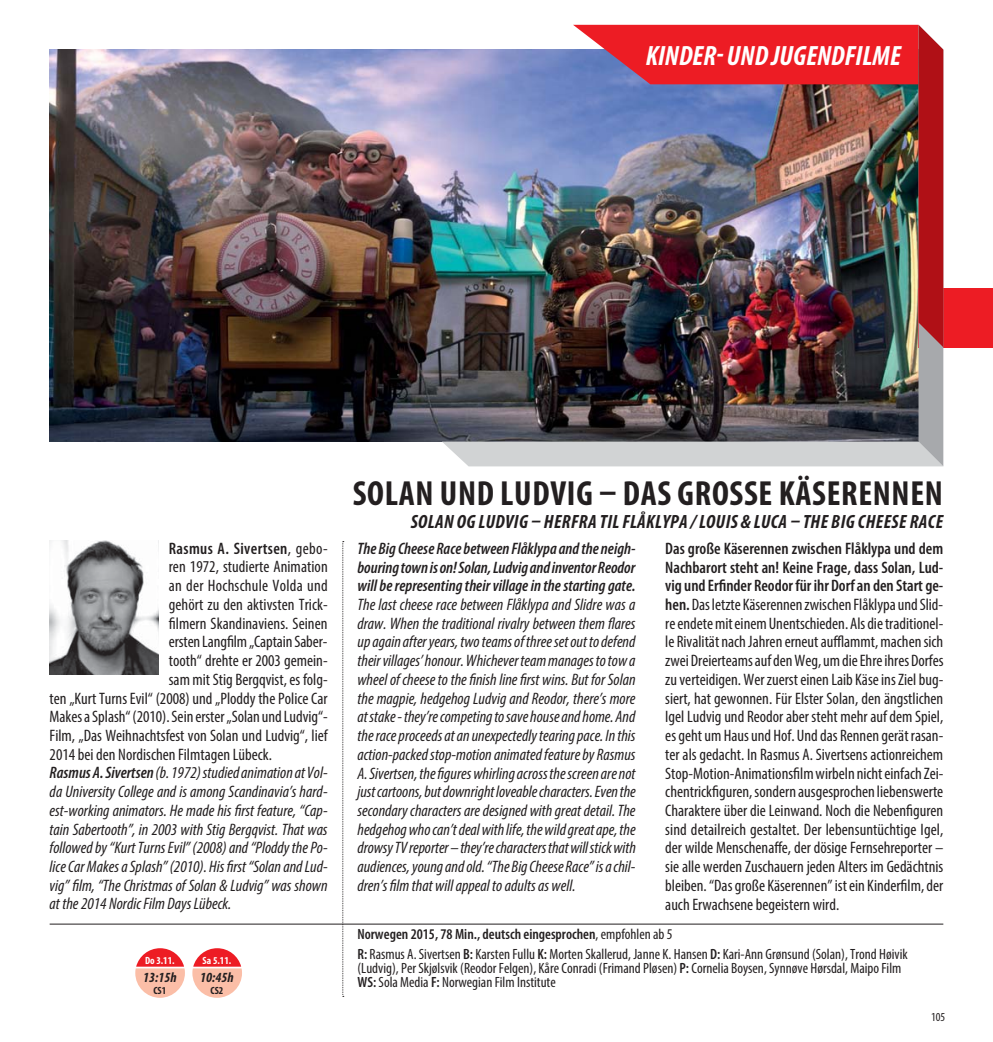
<style>
.page{position:relative;width:993px;height:1042px;background:#fff}
.page>*{position:absolute;margin:0;border:0;box-sizing:border-box;transform-origin:0 0}
.t1{font:700 condensed 35px "Myriad Pro";letter-spacing:.02em;color:#231f20}
.t2{font:italic 700 condensed 28px "Myriad Pro";color:#fff}
.t3{font:italic 700 condensed 19.25px "Myriad Pro";letter-spacing:.02em;color:#231f20}
.t4{font:condensed 16.62px/18.7px "Myriad Pro";color:#231f20;text-align:justify}
.t5{font:italic condensed 16.62px/18.7px "Myriad Pro";color:#231f20;text-align:justify}
.t6{font:italic 600 condensed 16.62px/18.7px "Myriad Pro";color:#231f20;text-align:justify}
.t7{font:600 condensed 16.62px "Myriad Pro";letter-spacing:.025em;color:#231f20}
.t8{font:condensed 14.88px/19.8px "Myriad Pro";color:#231f20}
.t9{font:italic 700 condensed 14px "Myriad Pro";color:#231f20}
.t10{font:condensed 12.25px "Myriad Pro";color:#231f20}
.t11{font:700 condensed 10.5px "Myriad Pro";color:#fff}
.t12{font:700 condensed 10.5px "Myriad Pro";color:#231f20}
.s1{font-weight:400}
.s2{font-weight:600}
</style>
<div class="page">
<hr style="left:50px;top:924px;width:893px;height:1px;background:#231f20">
<img style="left:50px;top:50px;width:391px;height:391px">
<svg style="left:342px;top:541px;width:2px;height:456px"></svg>
<img style="left:50px;top:541px;width:109px;height:134px">
<div style="left:918px;top:288px;width:74px;height:59px;background:#ed1c24"></div>
<img style="left:441px;top:25px;width:502px;height:441px">
<svg style="left:135px;top:948px;width:50px;height:50px"></svg>
<svg style="left:192px;top:948px;width:50px;height:50px"></svg>
<h2 class="t2" style="left:645px;top:39px;width:256px">KINDER- UND JUGENDFILME</h2>
<p class="t7" style="left:169px;top:542px;width:160px">Rasmus A. Sivertsen<span class="s1">, gebo-</span></p>
<p class="t4" style="left:169px;top:559px;width:160px">ren 1972, studierte Animation</p>
<p class="t4" style="left:169px;top:578px;width:160px">an der Hochschule Volda und</p>
<p class="t4" style="left:169px;top:597px;width:160px">gehört zu den aktivsten Trick-</p>
<p class="t4" style="left:169px;top:615px;width:160px">filmern Skandinaviens. Seinen</p>
<p class="t4" style="left:169px;top:634px;width:160px">ersten Langfilm „Captain Saber-</p>
<p class="t4" style="left:169px;top:653px;width:160px">tooth“ drehte er 2003 gemein-</p>
<p class="t4" style="left:169px;top:671px;width:160px">sam mit Stig Bergqvist, es folg-</p>
<p class="t4" style="left:50px;top:690px;width:279px">ten „Kurt Turns Evil“ (2008) und „Ploddy the Police Car</p>
<p class="t4" style="left:50px;top:709px;width:279px">Makes a Splash“ (2010). Sein erster „Solan und Ludvig“-</p>
<p class="t4" style="left:50px;top:728px;width:279px">Film, „Das Weihnachtsfest von Solan und Ludvig“, lief</p>
<p class="t4" style="left:50px;top:746px;width:224px">2014 bei den Nordischen Filmtagen Lübeck.</p>
<p class="t5" style="left:50px;top:765px;width:279px"><span class="s2">Rasmus A. Sivertsen</span> (b. 1972) studied animation at Vol-</p>
<p class="t5" style="left:50px;top:784px;width:279px">da University College and is among Scandinavia’s hard-</p>
<p class="t5" style="left:50px;top:802px;width:279px">est-working animators. He made his first feature, “Cap-</p>
<p class="t5" style="left:50px;top:821px;width:279px">tain Sabertooth”, in 2003 with Stig Bergqvist. That was</p>
<p class="t5" style="left:50px;top:840px;width:279px">followed by “Kurt Turns Evil” (2008) and “Ploddy the Po-</p>
<p class="t5" style="left:50px;top:859px;width:279px">lice Car Makes a Splash” (2010). His first “Solan and Lud-</p>
<p class="t5" style="left:50px;top:877px;width:279px">vig” film, “The Christmas of Solan &amp; Ludvig” was shown</p>
<p class="t5" style="left:50px;top:896px;width:183px">at the 2014 Nordic Film Days Lübeck.</p>
<p class="t11" style="left:145px;top:957px;width:31px">Do 3.11.</p>
<p class="t9" style="left:143px;top:968px;width:35px">13:15h</p>
<p class="t12" style="left:153px;top:986px;width:14px">CS1</p>
<p class="t11" style="left:202px;top:957px;width:30px">Sa 5.11.</p>
<p class="t9" style="left:200px;top:968px;width:35px">10:45h</p>
<p class="t12" style="left:210px;top:986px;width:14px">CS2</p>
<h1 class="t1" style="left:352px;top:480px;width:591px">SOLAN UND LUDVIG – DAS GROSSE KÄSERENNEN</h1>
<p class="t3" style="left:410px;top:510px;width:534px">SOLAN OG LUDVIG – HERFRA TIL FLÅKLYPA / LOUIS &amp; LUCA – THE BIG CHEESE RACE</p>
<p class="t6" style="left:357px;top:540px;width:279px">The Big Cheese Race between Flåklypa and the neigh&shy;bouring town is on! Solan, Ludvig and inventor Reodor will be representing their village in the starting gate.</p>
<p class="t5" style="left:357px;top:597px;width:280px">The last cheese race between Flåklypa and Slidre was a draw. When the traditional rivalry between them flares up again after years, two teams of three set out to defend their villages’ honour. Whichever team manages to tow a wheel of cheese to the finish line first wins. But for Solan the magpie, hedgehog Ludvig and Reodor, there’s more at stake - they’re competing to save house and home. And the race proceeds at an unexpectedly tearing pace. In this action-packed stop-motion animated feature by Rasmus A. Sivertsen, the figures whirling across the screen are not just cartoons, but downright loveable characters. Even the secondary characters are designed with great detail. The hedgehog who can’t deal with life, the wild great ape, the drowsy TV reporter – they’re characters that will stick with audiences, young and old. “The Big Cheese Race” is a chil&shy;dren’s film that will appeal to adults as well.</p>
<p class="t4" style="left:665px;top:540px;width:280px"><span class="s2">Das große Käserennen zwischen Flåklypa und dem Nachbarort steht an! Keine Frage, dass Solan, Lud&shy;vig und Erfinder Reodor für ihr Dorf an den Start ge&shy;hen.</span> Das letzte Käserennen zwischen Flåklypa und Slid&shy;re endete mit einem Unentschieden. Als die traditionel&shy;le Rivalität nach Jahren erneut aufflammt, machen sich zwei Dreierteams auf den Weg, um die Ehre ihres Dorfes zu verteidigen. Wer zuerst einen Laib Käse ins Ziel bug&shy;siert, hat gewonnen. Für Elster Solan, den ängstlichen Igel Ludvig und Reodor aber steht mehr auf dem Spiel, es geht um Haus und Hof. Und das Rennen gerät rasan&shy;ter als gedacht. In Rasmus A. Sivertsens actionreichem Stop-Motion-Animationsfilm wirbeln nicht einfach Zei&shy;chentrickfiguren, sondern ausgesprochen liebenswerte Charaktere über die Leinwand. Noch die Nebenfiguren sind detailreich gestaltet. Der lebensuntüchtige Igel, der wilde Menschenaffe, der dösige Fernsehreporter – sie alle werden Zuschauern jeden Alters im Gedächtnis bleiben. “Das große Käserennen” ist ein Kinderfilm, der auch Erwachsene begeistern wird.</p>
<p class="t8" style="left:357px;top:925px;width:551px"><span class="s2">Norwegen 2015, 78 Min., deutsch eingesprochen</span>, empfohlen ab 5<br><span class="s2">R:</span> Rasmus A. Sivertsen <span class="s2">B:</span> Karsten Fullu <span class="s2">K:</span> Morten Skallerud, Janne K. Hansen <span class="s2">D:</span> Kari-Ann Grønsund (Solan), Trond Høivik</p>
<p class="t8" style="left:357px;top:962px;width:545px;line-height:14px">(Ludvig) , Per Skjølsvik (Reodor Felgen), Kåre Conradi (Frimand Pløsen) <span class="s2">P:</span> Cornelia Boysen, Synnøve Hørsdal, Maipo Film<br><span class="s2">WS:</span> Sola Media <span class="s2">F:</span> Norwegian Film Institute</p>
<p class="t10" style="left:930px;top:1012px;width:16px">105</p>
</div>
